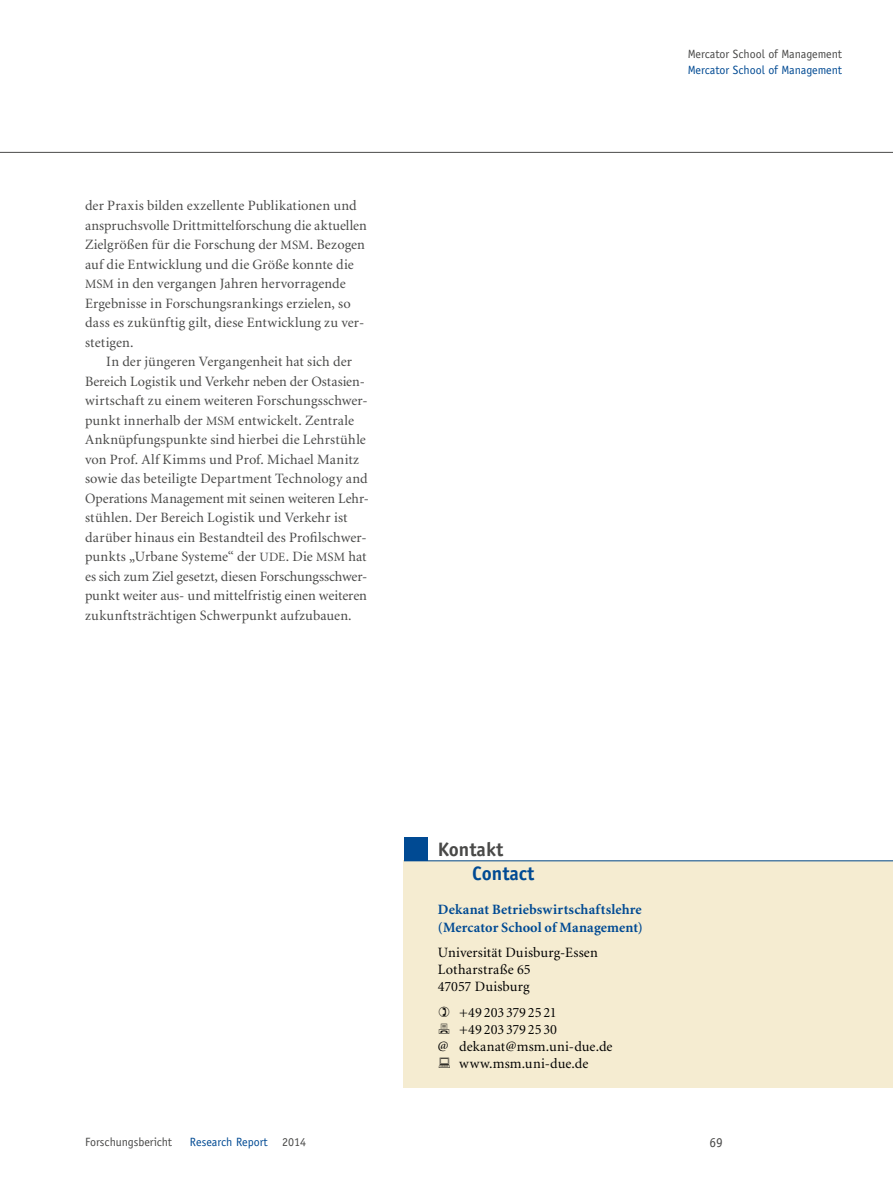
<style>
.page{position:relative;width:893px;height:1191px;background:#fff}
.page>*{position:absolute;margin:0;border:0;box-sizing:border-box;transform-origin:0 0}
.t1{font:700 19.5px "Officina Sans";color:#494948}
.t2{font:700 19.5px "Officina Sans";color:#004a93}
.t3{font:14.25px/19.5px "Minion";letter-spacing:.01em;color:#494948}
.t4{font:14.25px/17.1px "Minion";letter-spacing:.01em;color:#000}
.t5{font:700 14.25px/17.1px "Minion";letter-spacing:.01em;color:#004a93}
.t6{font:14.25px "Minion";letter-spacing:-.01em;color:#000}
.t7{font:13.5px "Officina Sans";color:#494948}
.t8{font:12px "Officina Sans";color:#004a93}
.t9{font:12px "Officina Sans";color:#494948}
.s1{font-size:12.75px}
.s2{color:#494948}
</style>
<div class="page">
<hr style="left:0;top:152px;width:893px;height:1px;background:#494948">
<div style="left:404px;top:860px;width:489px;height:227px;background:#f5ecd1"></div>
<div style="left:404px;top:837px;width:23px;height:23px;background:#004a93"></div>
<hr style="left:404px;top:860px;width:489px;height:1px;background:#004a93">
<p class="t3" style="left:85px;top:196px;width:283px">der Praxis bilden exzellente Publikationen und anspruchsvolle Drittmittelforschung die aktuellen Zielgrößen für die Forschung der <span class="s1">MSM</span>. Bezogen auf die Entwicklung und die Größe konnte die <span class="s1">MSM</span> in den vergangen Jahren hervorragende Ergebnisse in Forschungsrankings erzielen, so dass es zukünftig gilt, diese Entwicklung zu ver&shy;stetigen.</p>
<p class="t3" style="left:85px;top:352px;width:285px;text-indent:21px">In der jüngeren Vergangenheit hat sich der Bereich Logistik und Verkehr neben der Ostasien&shy;wirtschaft zu einem weiteren Forschungsschwer&shy;punkt innerhalb der <span class="s1">MSM</span> entwickelt. Zentrale Anknüpfungspunkte sind hierbei die Lehrstühle von Prof. Alf Kimms und Prof. Michael Manitz sowie das beteiligte Department Technology and Operations Management mit seinen weiteren Lehr&shy;stühlen. Der Bereich Logistik und Verkehr ist darüber hinaus ein Bestandteil des Profilschwer&shy;punkts „Urbane Systeme“ der <span class="s1">UDE</span>. Die <span class="s1">MSM</span> hat es sich zum Ziel gesetzt, diesen Forschungsschwer&shy;punkt weiter aus- und mittelfristig einen weiteren zukunftsträchtigen Schwerpunkt aufzubauen.</p>
<p class="t9" style="left:688px;top:47px;width:156px">Mercator School of Management</p>
<p class="t8" style="left:688px;top:62px;width:156px">Mercator School of Management</p>
<h1 class="t1" style="left:438px;top:837px;width:67px">Kontakt</h1>
<h1 class="t2" style="left:472px;top:861px;width:64px">Contact</h1>
<p class="t5" style="left:438px;top:901px;width:206px">Dekanat Betriebswirtschaftslehre (Mercator School of Management)</p>
<p class="t4" style="left:438px;top:944px;width:161px">Universität Duisburg-Essen<br>Lotharstraße 65<br>47057 Duisburg</p>
<p class="t6" style="left:459px;top:1005px;width:99px">+49 203 379 25 21</p>
<p class="t4" style="left:459px;top:1021px;width:99px">+49 203 379 25 30</p>
<p class="t4" style="left:438px;top:1038px;width:176px">@ dekanat@msm.uni-due.de</p>
<p class="t4" style="left:459px;top:1055px;width:131px">www.msm.uni-due.de</p>
<p class="t9" style="left:85px;top:1134px;width:89px">Forschungsbericht</p>
<p class="t8" style="left:190px;top:1134px;width:118px">Research Report <span class="s2">2014</span></p>
<p class="t7" style="left:709px;top:1134px;width:15px">69</p>
</div>
